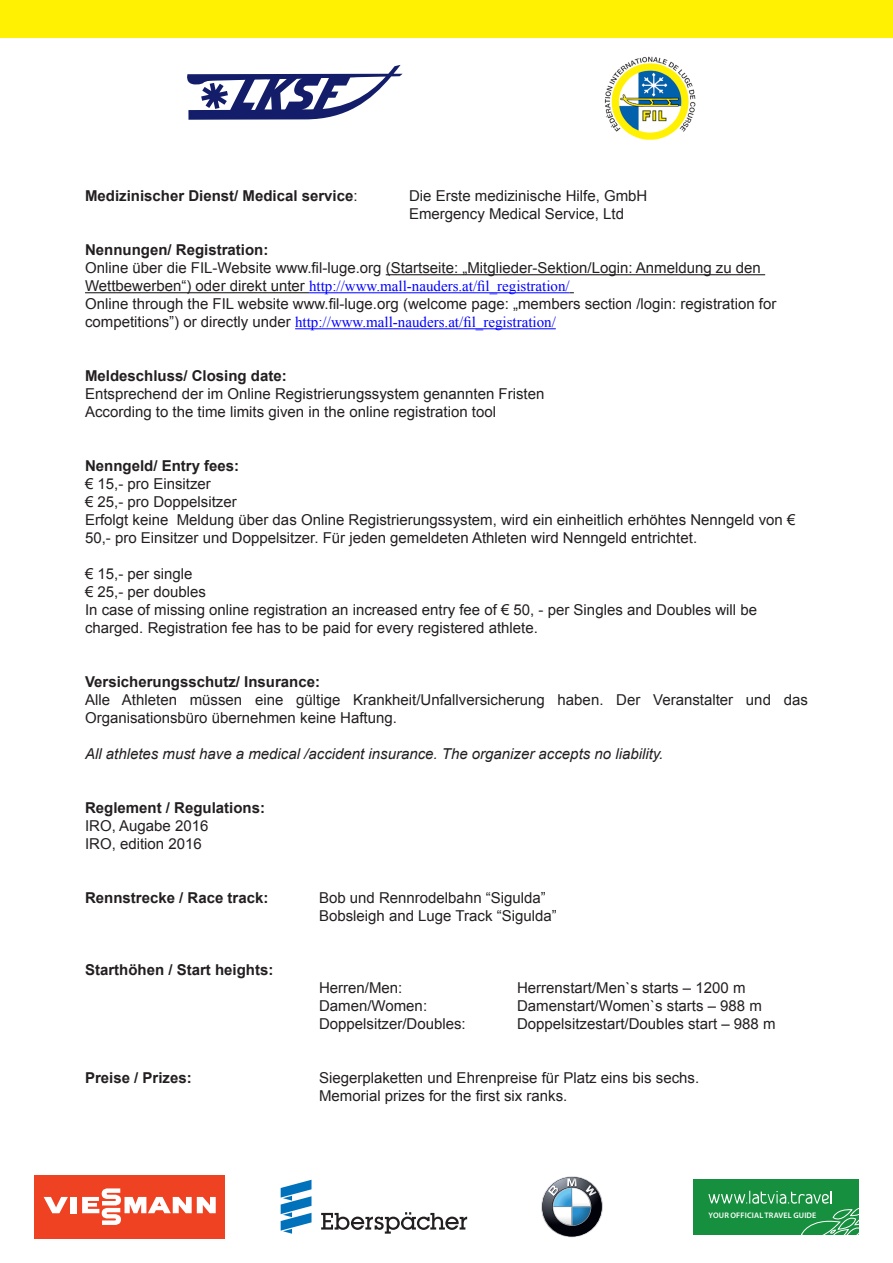
<style>
.page{position:relative;width:893px;height:1263px;background:#fff}
.page>*{position:absolute;margin:0;border:0;box-sizing:border-box;transform-origin:0 0}
.Default{font:15px/18px "Arial";color:#231f20}
.Default-2{font:700 15px "Arial";color:#231f20}
.Body_Text{font:15px/18px "Arial";color:#231f20}
.Body_Text_2{font:italic 15px "Arial";color:#231f20}
.t1{font:600 8.1px "Myriad Pro";letter-spacing:.02em;color:#fff}
.s1{font-weight:400}
.s2{font-family:"Times New Roman";color:#00f}
</style>
<div class="page">
<img style="left:604px;top:56px;width:92px;height:84px">
<div style="left:35px;top:1175px;width:190px;height:63px;background:#ef4222"></div>
<div style="left:71px;top:1197px;width:6px;height:16px;background:#fff"></div>
<svg style="left:44px;top:1197px;width:24px;height:16px"></svg>
<svg style="left:82px;top:1188px;width:134px;height:37px"></svg>
<svg style="left:541px;top:1176px;width:62px;height:61px"></svg>
<svg style="left:542px;top:1177px;width:60px;height:59px"></svg>
<svg style="left:548px;top:1178px;width:49px;height:47px"></svg>
<div style="left:693px;top:1179px;width:165px;height:55px;background:#16903e"></div>
<svg style="left:708px;top:1191px;width:150px;height:43px"></svg>
<svg style="left:187px;top:65px;width:216px;height:55px"></svg>
<div style="left:0;top:0;width:893px;height:37px;background:#fff101"></div>
<svg style="left:321px;top:1212px;width:146px;height:21px"></svg>
<svg style="left:281px;top:1180px;width:30px;height:54px"></svg>
<hr style="left:386px;top:274px;width:379px;height:1px;background:#231f20">
<hr style="left:85px;top:292px;width:224px;height:1px;background:#231f20">
<hr style="left:309px;top:292px;width:261px;height:1px;background:#00f">
<hr style="left:295px;top:328px;width:261px;height:1px;background:#00f">
<p class="Default-2" style="left:85px;top:186px;width:274px">Medizinischer Dienst/ Medical service<span class="s1">:</span></p>
<p class="Default" style="left:409px;top:187px;width:240px">Die Erste medizinische Hilfe, GmbH</p>
<p class="Default" style="left:409px;top:205px;width:217px">Emergency Medical Service, Ltd</p>
<p class="Default-2" style="left:85px;top:240px;width:185px">Nennungen/ Registration:</p>
<p class="Default" style="left:85px;top:259px;width:677px">Online über die FIL-Website www.fil-luge.org (Startseite: „Mitglieder-Sektion/Login: Anmeldung zu den<br>Wettbewerben“) oder direkt unter <span class="s2">http://www.mall-nauders.at/fil_registration/</span></p>
<p class="Default" style="left:85px;top:295px;width:693px">Online through the FIL website www.fil-luge.org (welcome page: „members section /login: registration for competitions”) or directly under <span class="s2">http://www.mall-nauders.at/fil_registration/</span></p>
<p class="Default-2" style="left:85px;top:366px;width:203px">Meldeschluss/ Closing date:</p>
<p class="Default" style="left:85px;top:385px;width:461px">Entsprechend der im Online Registrierungssystem genannten Fristen</p>
<p class="Default" style="left:85px;top:403px;width:412px">According to the time limits given in the online registration tool</p>
<p class="Default-2" style="left:85px;top:456px;width:156px">Nenngeld/ Entry fees:</p>
<p class="Default" style="left:85px;top:475px;width:127px">€ 15,- pro Einsitzer</p>
<p class="Default" style="left:85px;top:493px;width:153px">€ 25,- pro Doppelsitzer</p>
<p class="Default" style="left:85px;top:511px;width:712px">Erfolgt keine Meldung über das Online Registrierungssystem, wird ein einheitlich erhöhtes Nenngeld von €<br>50,- pro Einsitzer und Doppelsitzer. Für jeden gemeldeten Athleten wird Nenngeld entrichtet.</p>
<p class="Default" style="left:85px;top:565px;width:109px">€ 15,- per single</p>
<p class="Default" style="left:85px;top:583px;width:122px">€ 25,- per doubles</p>
<p class="Default" style="left:85px;top:601px;width:673px">In case of missing online registration an increased entry fee of € 50, - per Singles and Doubles will be charged. Registration fee has to be paid for every registered athlete.</p>
<p class="Default-2" style="left:85px;top:672px;width:237px">Versicherungsschutz/ Insurance:</p>
<p class="Body_Text" style="left:85px;top:691px;width:724px">Alle Athleten müssen eine gültige Krankheit/Unfallversicherung haben. Der Veranstalter und das<br>Organisationsbüro übernehmen keine Haftung.</p>
<p class="Body_Text_2" style="left:85px;top:744px;width:580px">All athletes must have a medical /accident insurance. The organizer accepts no liability.</p>
<p class="Default-2" style="left:85px;top:798px;width:182px">Reglement / Regulations:</p>
<p class="Default" style="left:85px;top:817px;width:125px">IRO, Augabe 2016</p>
<p class="Default" style="left:85px;top:835px;width:118px">IRO, edition 2016</p>
<p class="Default-2" style="left:85px;top:888px;width:185px">Rennstrecke / Race track:</p>
<p class="Default" style="left:319px;top:889px;width:228px">Bob und Rennrodelbahn “Sigulda”</p>
<p class="Default" style="left:319px;top:907px;width:239px">Bobsleigh and Luge Track “Sigulda”</p>
<p class="Default-2" style="left:85px;top:960px;width:190px">Starthöhen / Start heights:</p>
<p class="Default" style="left:319px;top:979px;width:85px">Herren/Men:</p>
<p class="Default" style="left:517px;top:979px;width:230px">Herrenstart/Men`s starts – 1200 m</p>
<p class="Default" style="left:319px;top:997px;width:110px">Damen/Women:</p>
<p class="Default" style="left:517px;top:997px;width:246px">Damenstart/Women`s starts – 988 m</p>
<p class="Default" style="left:319px;top:1015px;width:148px">Doppelsitzer/Doubles:</p>
<p class="Default" style="left:517px;top:1015px;width:260px">Doppelsitzestart/Doubles start – 988 m</p>
<p class="Default-2" style="left:85px;top:1068px;width:108px">Preise / Prizes:</p>
<p class="Default" style="left:319px;top:1069px;width:382px">Siegerplaketten und Ehrenpreise für Platz eins bis sechs.</p>
<p class="Default" style="left:319px;top:1087px;width:250px">Memorial prizes for the first six ranks.</p>
<p class="t1" style="left:709px;top:1210px;width:109px">YOUR OFFICIAL TRAVEL GUIDE</p>
</div>
